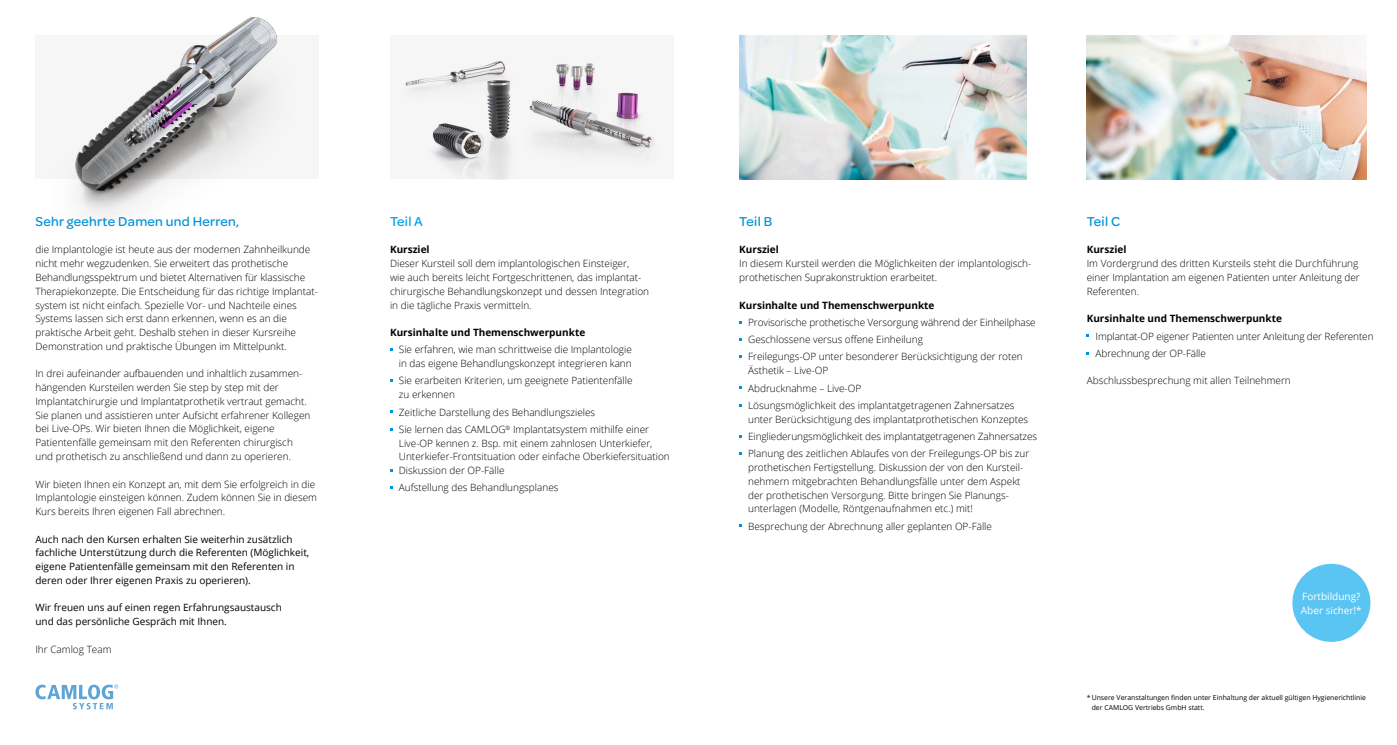
<style>
.page{position:relative;width:1397px;height:745px;background:#fff}
.page>*{position:absolute;margin:0;border:0;box-sizing:border-box;transform-origin:0 0}
.t1{font:500 13.75px "Omnes";letter-spacing:.02em;color:#0092d8}
.t2{font:500 13.75px "Omnes";color:#009ee3}
.t3{font:300 10px/13.8px "Open Sans";color:#000}
.t4{font:10px/13.8px "Open Sans";color:#000}
.t5{font:700 10px "Open Sans";color:#000}
.t6{font:10px/13.8px "Open Sans";color:#fff}
.t7{font:6.88px/9.4px "Open Sans";color:#000}
</style>
<div class="page">
<div style="left:35px;top:35px;width:284px;height:144px;background:#f6f6f6"></div>
<img style="left:402px;top:58px;width:113px;height:121px">
<svg style="left:524px;top:63px;width:135px;height:103px;fill:#f3f3f3"></svg>
<img style="left:739px;top:35px;width:287px;height:144px">
<img style="left:1086px;top:35px;width:280px;height:144px">
<svg style="left:35px;top:684px;width:83px;height:25px"></svg>
<img style="left:75px;top:17px;width:202px;height:203px">
<div style="left:1292px;top:563px;width:77px;height:78px;background:#5ac5f2;border-radius:50%"></div>
<h1 class="t1" style="left:35px;top:212px;width:205px">Sehr geehrte Damen und Herren,</h1>
<p class="t3" style="left:35px;top:242px;width:283px">die Implantologie ist heute aus der modernen Zahnheilkunde nicht mehr wegzudenken. Sie erweitert das prothetische Behandlungsspektrum und bietet Alternativen für klassische Therapiekonzepte. Die Entscheidung für das richtige Implantat&shy;system ist nicht einfach. Spezielle Vor- und Nachteile eines Systems lassen sich erst dann erkennen, wenn es an die praktische Arbeit geht. Deshalb stehen in dieser Kursreihe Demonstration und praktische Übungen im Mittelpunkt.</p>
<p class="t3" style="left:35px;top:366px;width:276px">In drei aufeinander aufbauenden und inhaltlich zusammen&shy;hängenden Kursteilen werden Sie step by step mit der Implantatchirurgie und Implantatprothetik vertraut gemacht.<br>Sie planen und assistieren unter Aufsicht erfahrener Kollegen bei Live-OPs. Wir bieten Ihnen die Möglichkeit, eigene Patientenfälle gemeinsam mit den Referenten chirurgisch und prothetisch zu anschließend und dann zu operieren.</p>
<p class="t3" style="left:35px;top:476px;width:283px">Wir bieten Ihnen ein Konzept an, mit dem Sie erfolgreich in die<br>Implantologie einsteigen können. Zudem können Sie in diesem<br>Kurs bereits Ihren eigenen Fall abrechnen.</p>
<p class="t4" style="left:35px;top:531px;width:275px">Auch nach den Kursen erhalten Sie weiterhin zusätzlich fachliche Unterstützung durch die Referenten (Möglichkeit, eigene Patientenfälle gemeinsam mit den Referenten in deren oder Ihrer eigenen Praxis zu operieren).</p>
<p class="t4" style="left:35px;top:600px;width:248px">Wir freuen uns auf einen regen Erfahrungsaustausch und das persönliche Gespräch mit Ihnen.</p>
<p class="t3" style="left:35px;top:641px;width:78px">Ihr Camlog Team</p>
<h1 class="t2" style="left:390px;top:212px;width:34px">Teil A</h1>
<p class="t5" style="left:390px;top:242px;width:41px">Kursziel</p>
<p class="t3" style="left:390px;top:256px;width:260px">Dieser Kursteil soll dem implantologischen Einsteiger,<br>wie auch bereits leicht Fortgeschrittenen, das implantat&shy;chirurgische Behandlungskonzept und dessen Integration in die tägliche Praxis vermitteln.</p>
<p class="t5" style="left:390px;top:325px;width:197px">Kursinhalte und Themenschwerpunkte</p>
<p class="t3" style="left:399px;top:342px;width:234px">Sie erfahren, wie man schrittweise die Implantologie in das eigene Behandlungskonzept integrieren kann</p>
<p class="t3" style="left:399px;top:373px;width:235px">Sie erarbeiten Kriterien, um geeignete Patientenfälle zu erkennen</p>
<p class="t3" style="left:399px;top:403px;width:252px;line-height:17.2px">Zeitliche Darstellung des Behandlungszieles<br>Sie lernen das CAMLOG<sup>®</sup> Implantatsystem mithilfe einer</p>
<p class="t3" style="left:399px;top:435px;width:272px">Live-OP kennen z. Bsp. mit einem zahnlosen Unterkiefer,<br>Unterkiefer-Frontsituation oder einfache Oberkiefersituation<br>Diskussion der OP-Fälle</p>
<p class="t3" style="left:399px;top:480px;width:161px">Aufstellung des Behandlungsplanes</p>
<h1 class="t1" style="left:739px;top:212px;width:34px">Teil B</h1>
<p class="t5" style="left:739px;top:242px;width:41px">Kursziel</p>
<p class="t3" style="left:739px;top:256px;width:293px">In diesem Kursteil werden die Möglichkeiten der implantologisch&shy;prothetischen Suprakonstruktion erarbeitet.</p>
<p class="t5" style="left:739px;top:297px;width:197px">Kursinhalte und Themenschwerpunkte</p>
<p class="t3" style="left:748px;top:313px;width:289px;line-height:17.2px">Provisorische prothetische Versorgung während der Einheilphase<br>Geschlossene versus offene Einheilung<br>Freilegungs-OP unter besonderer Berücksichtigung der roten</p>
<p class="t3" style="left:748px;top:361px;width:268px;line-height:17.2px">Ästhetik – Live-OP<br>Abdrucknahme – Live-OP<br>Lösungsmöglichkeit des implantatgetragenen Zahnersatzes</p>
<p class="t3" style="left:748px;top:410px;width:290px;line-height:17.2px">unter Berücksichtigung des implantatprothetischen Konzeptes<br>Eingliederungsmöglichkeit des implantatgetragenen Zahnersatzes<br>Planung des zeitlichen Ablaufes von der Freilegungs-OP bis zur</p>
<p class="t3" style="left:748px;top:460px;width:276px">prothetischen Fertigstellung. Diskussion der von den Kursteil&shy;nehmern mitgebrachten Behandlungsfälle unter dem Aspekt der prothetischen Versorgung. Bitte bringen Sie Planungs&shy;unterlagen (Modelle, Röntgenaufnahmen etc.) mit!</p>
<p class="t3" style="left:748px;top:518px;width:245px">Besprechung der Abrechnung aller geplanten OP-Fälle</p>
<h1 class="t1" style="left:1086px;top:212px;width:35px">Teil C</h1>
<p class="t5" style="left:1086px;top:242px;width:41px">Kursziel</p>
<p class="t3" style="left:1086px;top:256px;width:274px">Im Vordergrund des dritten Kursteils steht die Durchführung einer Implantation am eigenen Patienten unter Anleitung der<br>Referenten.</p>
<p class="t5" style="left:1086px;top:311px;width:197px">Kursinhalte und Themenschwerpunkte</p>
<p class="t3" style="left:1095px;top:327px;width:279px;line-height:17.2px">Implantat-OP eigener Patienten unter Anleitung der Referenten<br>Abrechnung der OP-Fälle</p>
<p class="t3" style="left:1086px;top:373px;width:205px">Abschlussbesprechung mit allen Teilnehmern</p>
<p class="t6" style="left:1300px;top:588px;width:62px">Fortbildung?<br>Aber sicher!*</p>
<p class="t7" style="left:1091px;top:692px;width:276px;text-indent:-5px">* Unsere Veranstaltungen finden unter Einhaltung der aktuell gültigen Hygienerichtlinie der CAMLOG Vertriebs GmbH statt.</p>
</div>
